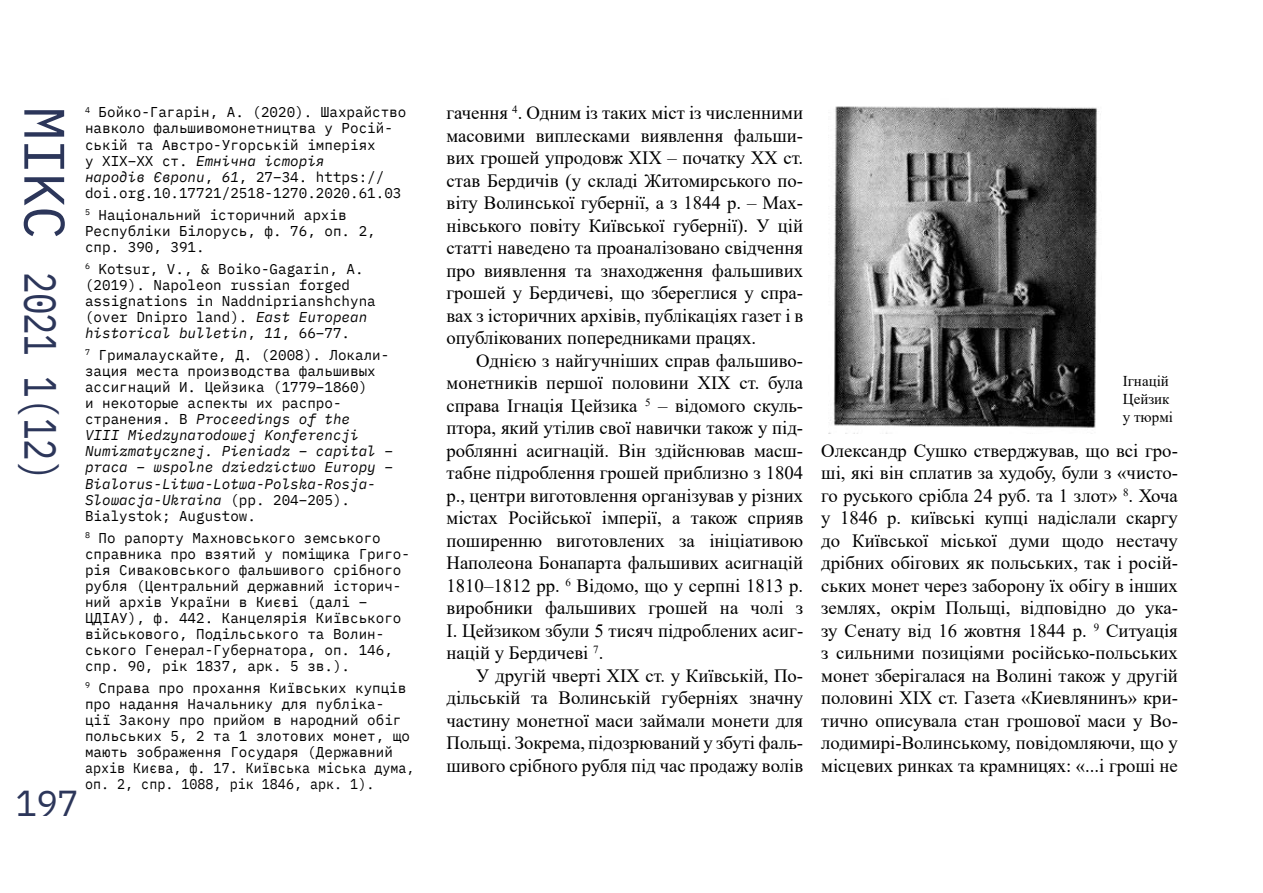
<style>
.page{position:relative;width:1263px;height:893px;background:#fff}
.page>*{position:absolute;margin:0;border:0;box-sizing:border-box;transform-origin:0 0}
.t1{font:45px "IBM Plex Mono";letter-spacing:-.02em;color:#2c365a;scale:.8 1}
.t2{font:36px "IBM Plex Mono";color:#2c365a}
.t3{font:18.75px/22.5px "Times New Roman";color:#000;text-align:justify}
.t4{font:15px/18px "Times New Roman";color:#000}
.t5{font:14.25px/16px "IBM Plex Mono";color:#000}
.s1{font-size:57px}
.s2{font-style:italic}
</style>
<div class="page">
<img style="left:828px;top:106px;width:270px;height:328px">
<h1 class="t1" style="left:75px;top:106px;width:470px;rotate:90deg"><span class="s1">МІKC</span> 2021 1(12)</h1>
<h2 class="t2" style="left:16px;top:776px;width:65px">197</h2>
<p class="t5" style="left:85px;top:103px;width:323px"><sup>4</sup> Бойко-Гагарін, А. (2020). Шахрайство навколо фальшивомонетництва у Росій&shy;ській та Австро-Угорській імперіях<br>у ХІХ–ХХ ст. <span class="s2">Етнічна історія<br>народів Європи</span>, <span class="s2">61</span>, 27–34. https:// doi.org.10.17721/2518-1270.2020.61.03</p>
<p class="t5" style="left:85px;top:206px;width:292px"><sup>5</sup> Національний історичний архів<br>Республіки Білорусь, ф. 76, оп. 2, спр. 390, 391.</p>
<p class="t5" style="left:85px;top:260px;width:292px"><sup>6</sup> Kotsur, V., &amp; Boiko-Gagarin, A. (2019). Napoleon russian forged assignations in Naddniprianshchyna (over Dnipro land). <span class="s2">East European historical bulletin</span>, <span class="s2">11</span>, 66–77.</p>
<p class="t5" style="left:85px;top:346px;width:309px"><sup>7</sup> Грималаускайте, Д. (2008). Локали&shy;зация места производства фальшивых ассигнаций И. Цейзика (1779–1860)<br>и некоторые аспекты их распро&shy;странения. В <span class="s2">Proceedings of the<br>VIII Miedzynarodowej Konferencji Numizmatycznej. Pieniadz – capital – praca – wspolne dziedzictwo Europy – Bialorus-Litwa-Lotwa-Polska-Rosja-Slowacja-Ukraina</span> (pp. 204–205).<br>Bialystok; Augustow.</p>
<p class="t5" style="left:85px;top:528px;width:326px"><sup>8</sup> По рапорту Махновського земського справника про взятий у поміщика Григо&shy;рія Сиваковського фальшивого срібного рубля (Центральний державний історич&shy;ний архів України в Києві (далі – ЦДІАУ), ф. 442. Канцелярія Київського військового, Подільського та Волин&shy;ського Генерал-Губернатора, оп. 146, спр. 90, рік 1837, арк. 5 зв.).</p>
<p class="t5" style="left:85px;top:679px;width:331px"><sup>9</sup> Справа про прохання Київських купців про надання Начальнику для публіка-<br>ції Закону про прийом в народний обіг польських 5, 2 та 1 злотових монет, що мають зображення Государя (Державний архів Києва, ф. 17. Київська міська дума, оп. 2, спр. 1088, рік 1846, арк. 1).</p>
<p class="t3" style="left:446px;top:101px;width:358px">гачення <sup>4</sup>. Одним із таких міст із численними масовими виплесками виявлення фальши&shy;вих грошей упродовж ХІХ – початку ХХ ст. став Бердичів (у складі Житомирського по&shy;віту Волинської губернії, а з 1844 р. – Мах&shy;нівського повіту Київської губернії). У цій статті наведено та проаналізовано свідчення про виявлення та знаходження фальшивих грошей у Бердичеві, що збереглися у спра&shy;вах з історичних архівів, публікаціях газет і в опублікованих попередниками працях.</p>
<p class="t3" style="left:446px;top:349px;width:358px;text-indent:30px">Однією з найгучніших справ фальшиво&shy;монетників першої половини ХІХ ст. була справа Ігнація Цейзика <sup>5</sup> – відомого скуль&shy;птора, який утілив свої навички також у під&shy;роблянні асигнацій. Він здійснював масш&shy;табне підроблення грошей приблизно з 1804 р., центри виготовлення організував у різних містах Російської імперії, а також сприяв поширенню виготовлених за ініціативою Наполеона Бонапарта фальшивих асигнацій 1810–1812 рр. <sup>6</sup> Відомо, що у серпні 1813 р. виробники фальшивих грошей на чолі з І. Цейзиком збули 5 тисяч підроблених асиг&shy;націй у Бердичеві <sup>7</sup>.</p>
<p class="t3" style="left:446px;top:664px;width:358px;text-indent:30px">У другій чверті ХІХ ст. у Київській, По&shy;дільській та Волинській губерніях значну частину монетної маси займали монети для Польщі. Зокрема, підозрюваний у збуті фаль&shy;шивого срібного рубля під час продажу волів</p>
<p class="t4" style="left:1123px;top:371px;width:52px">Ігнацій<br>Цейзик у тюрмі</p>
<p class="t3" style="left:821px;top:439px;width:358px">Олександр Сушко стверджував, що всі гро&shy;ші, які він сплатив за худобу, були з «чисто&shy;го руського срібла 24 руб. та 1 злот» <sup>8</sup>. Хоча у 1846 р. київські купці надіслали скаргу до Київської міської думи щодо нестачу дрібних обігових як польських, так і росій&shy;ських монет через заборону їх обігу в інших землях, окрім Польщі, відповідно до ука&shy;зу Сенату від 16 жовтня 1844 р. <sup>9</sup> Ситуація з сильними позиціями російсько-польських монет зберігалася на Волині також у другій половині ХІХ ст. Газета «Киевлянинъ» кри&shy;тично описувала стан грошової маси у Во&shy;лодимирі-Волинському, повідомляючи, що у місцевих ринках та крамницях: «...і гроші не</p>
</div>
